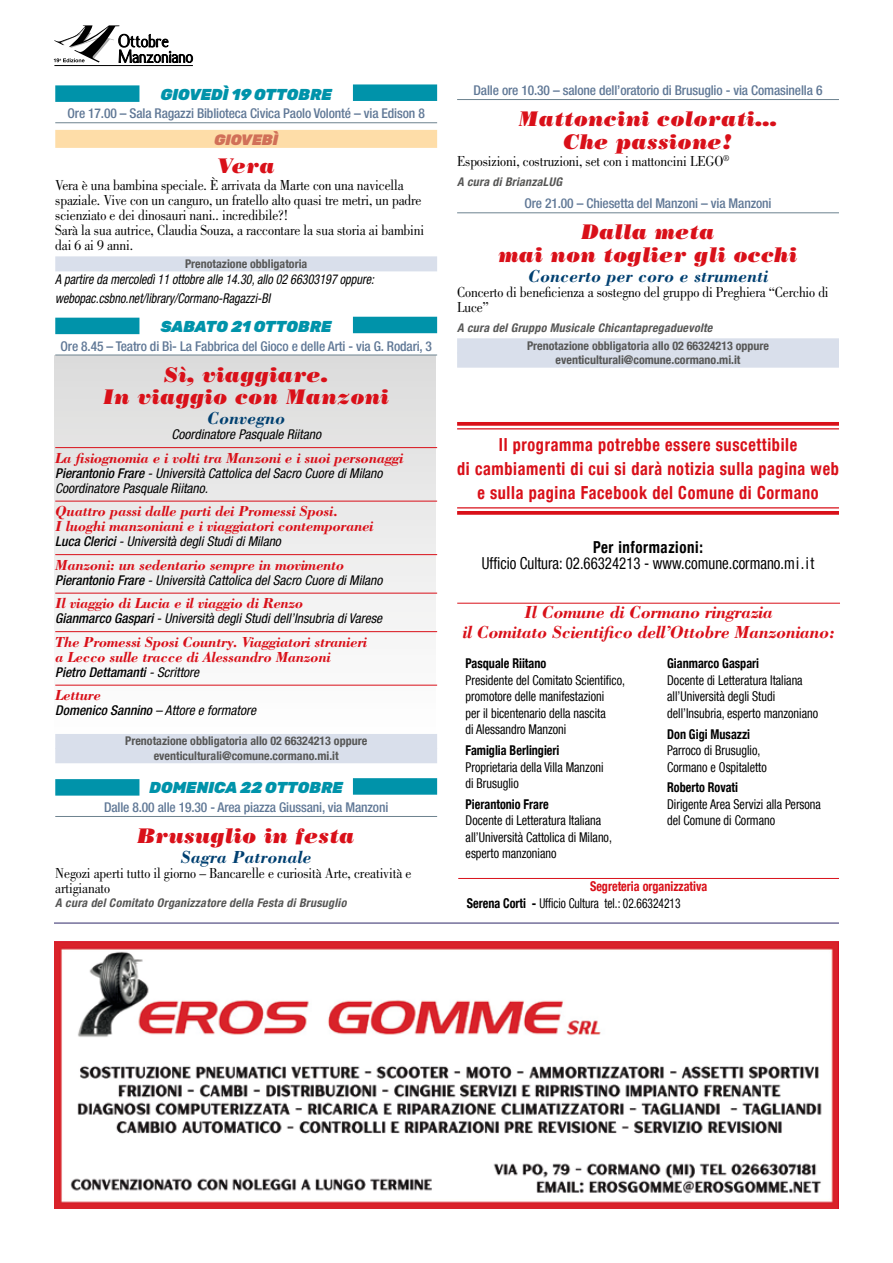
<style>
.page{position:relative;width:893px;height:1263px;background:#fff}
.page>*{position:absolute;margin:0;border:0;box-sizing:border-box;transform-origin:0 0}
.t1{font:italic 21px/22.5px "Bodoni Std Poster";letter-spacing:.02em;color:#d91019;text-align:center}
.t2{font:700 condensed 18px/24px "Helvetica Neue LT Com";letter-spacing:.04em;color:#d91019;text-align:center;scale:.9 1}
.t3{font:italic 700 18px/19.5px "Bodoni Std";letter-spacing:-.02em;color:#d91019;text-align:center}
.t4{font:italic 700 18px "Bodoni Std";color:#004071}
.t5{font:condensed 16.5px "Helvetica Neue LT Com";color:#000;scale:.9 1}
.t6{font:700 condensed 16.5px "Helvetica Neue LT Com";letter-spacing:.04em;color:#000;scale:.9 1}
.t7{font:italic 900 15.75px "Rubik";color:#0093aa}
.t8{font:15px/15px "Bodoni Std";letter-spacing:-.01em;color:#000;scale:.9 1}
.t9{font:italic 700 15px/15px "Bodoni Std";letter-spacing:-.02em;color:#d91019}
.t10{font:italic 900 15px "Rubik";letter-spacing:-.01em;color:#d17058}
.t11{font:condensed 13.5px/16.5px "Helvetica Neue LT Com";color:#000;scale:.9 1}
.t12{font:italic condensed 13.5px/15px "Helvetica Neue LT Com";color:#000}
.t13{font:500 condensed 13.5px "Helvetica Neue LT Com";letter-spacing:-.01em;color:#607896}
.t14{font:italic condensed 13.5px/18.6px "Helvetica Neue LT Com";color:#000;scale:.9 1}
.t15{font:700 condensed 13.5px "Helvetica Neue LT Com";color:#000;scale:.9 1}
.t16{font:condensed 13.5px/16.5px "Helvetica Neue LT Com";color:#000;scale:.85 1}
.t17{font:italic 500 condensed 13.5px "Helvetica Neue LT Com";color:#000}
.t18{font:700 condensed 12px/14.4px "Helvetica Neue LT Com";color:#575756;text-align:center}
.t19{font:italic 700 condensed 12px "Helvetica Neue LT Com";letter-spacing:.02em;color:#575756}
.s1{font-weight:500}
.s2{font-weight:400}
.s3{font-weight:700;color:#d91019}
.s4{font-weight:700}
</style>
<div class="page">
<svg style="left:54px;top:25px;width:139px;height:42px"></svg>
<div style="left:54px;top:355px;width:382px;height:382px;background:linear-gradient(to bottom,#dcdbdb,#fffefe)"></div>
<img style="left:54px;top:941px;width:785px;height:268px">
<hr style="left:54px;top:923px;width:785px;height:1px;background:#2e2868">
<div style="left:55px;top:85px;width:84px;height:17px;background:#0093aa"></div>
<div style="left:353px;top:84px;width:84px;height:17px;background:#0093aa"></div>
<hr style="left:55px;top:122px;width:382px;height:1px;background:#6d838f">
<div style="left:55px;top:130px;width:382px;height:18px;background:#fedda8"></div>
<div style="left:55px;top:256px;width:382px;height:15px;background:#d9dfeb"></div>
<div style="left:55px;top:318px;width:84px;height:16px;background:#0093aa"></div>
<div style="left:353px;top:317px;width:84px;height:16px;background:#0093aa"></div>
<hr style="left:55px;top:355px;width:382px;height:1px;background:#6d838f">
<hr style="left:55px;top:447px;width:382px;height:1px;background:#d91019">
<hr style="left:55px;top:501px;width:382px;height:1px;background:#d91019">
<hr style="left:55px;top:554px;width:382px;height:1px;background:#d91019">
<hr style="left:55px;top:593px;width:382px;height:1px;background:#d91019">
<hr style="left:55px;top:631px;width:382px;height:1px;background:#d91019">
<hr style="left:55px;top:685px;width:382px;height:1px;background:#d91019">
<div style="left:55px;top:734px;width:382px;height:15px;background:#d9dfeb"></div>
<div style="left:55px;top:748px;width:382px;height:15px;background:#d9dfeb"></div>
<div style="left:55px;top:779px;width:84px;height:17px;background:#0093aa"></div>
<div style="left:353px;top:778px;width:84px;height:17px;background:#0093aa"></div>
<hr style="left:55px;top:816px;width:382px;height:1px;background:#6d838f">
<hr style="left:457px;top:99px;width:382px;height:1px;background:#6d838f">
<hr style="left:457px;top:213px;width:382px;height:1px;background:#6d838f">
<div style="left:457px;top:338px;width:382px;height:15px;background:#d9dfeb"></div>
<div style="left:457px;top:353px;width:382px;height:15px;background:#d9dfeb"></div>
<svg style="left:457px;top:422px;width:382px;height:4px;fill:#d91019"></svg>
<hr style="left:457px;top:428px;width:382px;height:1px;background:#d91019">
<hr style="left:457px;top:507px;width:382px;height:1px;background:#d91019">
<svg style="left:457px;top:511px;width:382px;height:4px;fill:#d91019"></svg>
<hr style="left:458px;top:878px;width:381px;height:1px;background:#d91019">
<hr style="left:457px;top:603px;width:383px;height:1px;background:#d91019">
<p class="t7" style="left:160px;top:85px;width:173px">GIOVEDÌ 19 OTTOBRE</p>
<p class="t13" style="left:68px;top:105px;width:359px">Ore 17.00 – Sala Ragazzi Biblioteca Civica Paolo Volonté – via Edison 8</p>
<p class="t10" style="left:214px;top:131px;width:65px">GIOVEBÌ</p>
<h1 class="t1" style="left:217px;top:154px;width:59px">Vera</h1>
<p class="t8" style="left:55px;top:178px;width:411px">Vera è una bambina speciale. È arrivata da Marte con una navicella spaziale. Vive con un canguro, un fratello alto quasi tre metri, un padre scienziato e dei dinosauri nani.. incredibile?!<br>Sarà la sua autrice, Claudia Souza, a raccontare la sua storia ai bambini dai 6 ai 9 anni.</p>
<p class="t18" style="left:185px;top:256px;width:124px">Prenotazione obbligatoria</p>
<p class="t14" style="left:55px;top:270px;width:356px">A partire da mercoledì 11 ottobre alle 14.30, allo 02 66303197 oppure: webopac.csbno.net/library/Cormano-Ragazzi-BI</p>
<p class="t7" style="left:161px;top:317px;width:172px">SABATO 21 OTTOBRE</p>
<p class="t13" style="left:61px;top:338px;width:373px">Ore 8.45 – Teatro di Bì- La Fabbrica del Gioco e delle Arti - via G. Rodari, 3</p>
<h1 class="t1" style="left:104px;top:363px;width:287px">Sì, viaggiare.<br>In viaggio con Manzoni</h1>
<p class="t4" style="left:207px;top:407px;width:80px">Convegno</p>
<p class="t12" style="left:171px;top:427px;width:151px">Coordinatore Pasquale Riitano</p>
<p class="t9" style="left:55px;top:450px;width:350px">La fisiognomia e i volti tra Manzoni e i suoi personaggi</p>
<p class="t12" style="left:55px;top:465px;width:329px"><span class="s1">Pierantonio Frare</span> - Università Cattolica del Sacro Cuore di Milano<br>Coordinatore Pasquale Riitano.</p>
<p class="t9" style="left:55px;top:503px;width:320px">Quattro passi dalle parti dei Promessi Sposi.<br>I luoghi manzoniani e i viaggiatori contemporanei</p>
<p class="t12" style="left:55px;top:534px;width:227px"><span class="s1">Luca Clerici</span> - Università degli Studi di Milano</p>
<p class="t9" style="left:55px;top:557px;width:291px">Manzoni: un sedentario sempre in movimento</p>
<p class="t12" style="left:55px;top:572px;width:329px"><span class="s1">Pierantonio Frare</span> - Università Cattolica del Sacro Cuore di Milano</p>
<p class="t9" style="left:55px;top:595px;width:250px">Il viaggio di Lucia e il viaggio di Renzo</p>
<p class="t12" style="left:55px;top:611px;width:328px"><span class="s1">Gianmarco Gaspari</span> - Università degli Studi dell’Insubria di Varese</p>
<p class="t9" style="left:55px;top:634px;width:313px">The Promessi Sposi Country. Viaggiatori stranieri a Lecco sulle tracce di Alessandro Manzoni</p>
<p class="t17" style="left:55px;top:664px;width:145px">Pietro Dettamanti <span class="s2">- Scrittore</span></p>
<p class="t9" style="left:55px;top:687px;width:47px">Letture</p>
<p class="t12" style="left:55px;top:703px;width:202px"><span class="s1">Domenico Sannino</span> – Attore e formatore</p>
<p class="t18" style="left:125px;top:734px;width:244px">Prenotazione obbligatoria allo 02 66324213 oppure eventiculturali@comune.cormano.mi.it</p>
<p class="t7" style="left:149px;top:779px;width:195px">DOMENICA 22 OTTOBRE</p>
<p class="t13" style="left:104px;top:799px;width:286px">Dalle 8.00 alle 19.30 - Area piazza Giussani, via Manzoni</p>
<h1 class="t1" style="left:138px;top:824px;width:219px">Brusuglio in festa</h1>
<p class="t4" style="left:181px;top:846px;width:132px">Sagra Patronale</p>
<p class="t8" style="left:55px;top:866px;width:397px">Negozi aperti tutto il giorno – Bancarelle e curiosità Arte, creatività e artigianato</p>
<p class="t19" style="left:55px;top:895px;width:293px">A cura del Comitato Organizzatore della Festa di Brusuglio</p>
<p class="t13" style="left:474px;top:82px;width:350px">Dalle ore 10.30 – salone dell’oratorio di Brusuglio - via Comasinella 6</p>
<h1 class="t1" style="left:519px;top:107px;width:260px">Mattoncini colorati...<br>Che passione!</h1>
<p class="t8" style="left:457px;top:153px;width:304px">Esposizioni, costruzioni, set con i mattoncini LEGO<sup>®</sup></p>
<p class="t19" style="left:457px;top:174px;width:106px">A cura di BrianzaLUG</p>
<p class="t13" style="left:525px;top:195px;width:248px">Ore 21.00 – Chiesetta del Manzoni – via Manzoni</p>
<h1 class="t1" style="left:499px;top:221px;width:300px">Dalla meta<br>mai non toglier gli occhi</h1>
<p class="t4" style="left:528px;top:265px;width:242px">Concerto per coro e strumenti</p>
<p class="t8" style="left:457px;top:285px;width:414px">Concerto di beneficienza a sostegno del gruppo di Preghiera “Cerchio di<br>Luce”</p>
<p class="t19" style="left:457px;top:320px;width:257px">A cura del Gruppo Musicale Chicantapregaduevolte</p>
<p class="t18" style="left:527px;top:338px;width:244px">Prenotazione obbligatoria allo 02 66324213 oppure eventiculturali@comune.cormano.mi.it</p>
<p class="t2" style="left:457px;top:432px;width:426px">Il programma potrebbe essere suscettibile<br>di cambiamenti di cui si darà notizia sulla pagina web e sulla pagina Facebook del Comune di Cormano</p>
<p class="t6" style="left:593px;top:537px;width:123px">Per informazioni:</p>
<p class="t5" style="left:482px;top:553px;width:371px">Ufficio Cultura: 02.66324213 - www.comune.cormano.mi.it</p>
<p class="t3" style="left:462px;top:602px;width:374px">Il Comune di Cormano ringrazia<br>il Comitato Scientifico dell’Ottobre Manzoniano:</p>
<p class="t15" style="left:466px;top:655px;width:91px">Pasquale Riitano</p>
<p class="t11" style="left:466px;top:672px;width:179px">Presidente del Comitato Scientifico, promotore delle manifestazioni<br>per il bicentenario della nascita<br>di Alessandro Manzoni</p>
<p class="t15" style="left:466px;top:742px;width:106px">Famiglia Berlingieri</p>
<p class="t11" style="left:466px;top:758px;width:155px">Proprietaria della Villa Manzoni di Brusuglio</p>
<p class="t15" style="left:466px;top:796px;width:94px">Pierantonio Frare</p>
<p class="t11" style="left:466px;top:812px;width:164px">Docente di Letteratura Italiana all’Università Cattolica di Milano, esperto manzoniano</p>
<p class="t15" style="left:667px;top:655px;width:104px">Gianmarco Gaspari</p>
<p class="t11" style="left:667px;top:672px;width:169px">Docente di Letteratura Italiana all’Università degli Studi dell’Insubria, esperto manzoniano</p>
<p class="t15" style="left:667px;top:726px;width:94px">Don Gigi Musazzi</p>
<p class="t11" style="left:667px;top:742px;width:112px">Parroco di Brusuglio,<br>Cormano e Ospitaletto</p>
<p class="t15" style="left:667px;top:779px;width:80px">Roberto Rovati</p>
<p class="t11" style="left:667px;top:796px;width:172px">Dirigente Area Servizi alla Persona del Comune di Cormano</p>
<p class="t16" style="left:467px;top:878px;width:284px;text-indent:123px"><span class="s3">Segreteria organizzativa<br></span><span class="s4">Serena Corti -</span> Ufficio Cultura tel.: 02.66324213</p>
</div>
